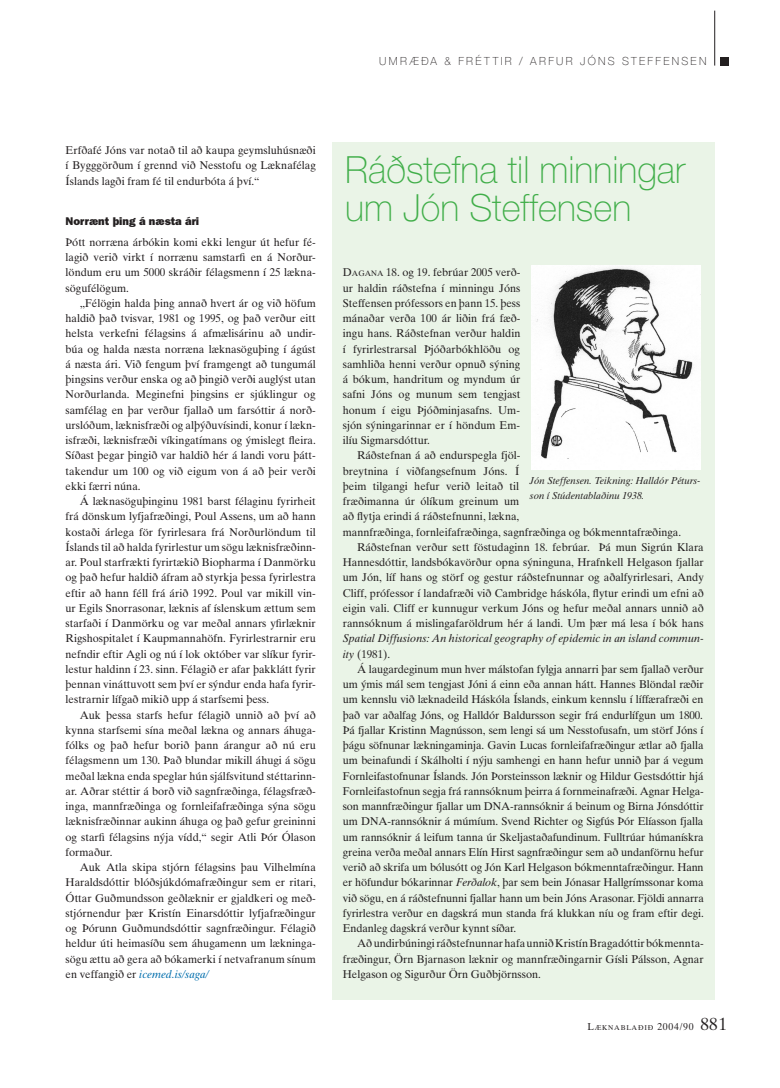
<style>
.page{position:relative;width:780px;height:1088px;background:#fff}
.page>*{position:absolute;margin:0;border:0;box-sizing:border-box;transform-origin:0 0}
.t1{font:100 37.5px/37.5px "Helvetica Neue";color:#40ae49}
.t2{font:11.25px/15.2px "Times Ten";color:#231f20;text-align:justify}
.t3{font:italic 11.25px/15.2px "Times Ten";color:#231f20}
.t4{font:100 11.25px "Helvetica Neue";letter-spacing:.215em;color:#231f20}
.t5{font:800 11.25px "Franklin Gothic";color:#231f20}
.t6{font:italic 10px/15px "Times Ten";color:#231f20}
.t7{font:7px "Times Ten";letter-spacing:.105em;color:#231f20}
.s1{font-style:italic;color:#006ead}
.s2{font-size:7.88px}
.s3{font-style:normal}
.s4{font-style:italic}
.s5{font-size:10px}
.s6{font-size:17.5px}
</style>
<div class="page">
<hr style="left:714px;top:11px;width:1px;height:55px;background:#231f20">
<div style="left:719px;top:57px;width:9px;height:9px;background:#231f20"></div>
<div style="left:332px;top:142px;width:382px;height:857px;background:#eaf4e7"></div>
<img style="left:531px;top:265px;width:169px;height:204px">
<p class="t4" style="left:379px;top:55px;width:329px">UMRÆÐA &amp; FRÉTTIR / ARFUR JÓNS STEFFENSEN</p>
<p class="t2" style="left:66px;top:143px;width:252px">Erfðafé Jóns var notað til að kaupa geymsluhúsnæði í Bygggörðum í grennd við Nesstofu og Læknafélag Íslands lagði fram fé til endurbóta á því.“</p>
<p class="t5" style="left:66px;top:215px;width:135px">Norrænt þing á næsta ári</p>
<p class="t2" style="left:66px;top:234px;width:252px">Þótt norræna árbókin komi ekki lengur út hefur fé&shy;lagið verið virkt í norrænu samstarfi en á Norður&shy;löndum eru um 5000 skráðir félagsmenn í 25 lækna&shy;sögufélögum.</p>
<p class="t2" style="left:66px;top:295px;width:252px;text-indent:14px">„Félögin halda þing annað hvert ár og við höfum haldið það tvisvar, 1981 og 1995, og það verður eitt helsta verkefni félagsins á afmælisárinu að undir&shy;búa og halda næsta norræna læknasöguþing í ágúst á næsta ári. Við fengum því framgengt að tungumál þingsins verður enska og að þingið verði auglýst utan Norðurlanda. Meginefni þingsins er sjúklingur og samfélag en þar verður fjallað um farsóttir á norð&shy;urslóðum, læknisfræði og alþýðuvísindi, konur í lækn&shy;isfræði, læknisfræði víkingatímans og ýmislegt fleira.<br>Síðast þegar þingið var haldið hér á landi voru þátt&shy;takendur um 100 og við eigum von á að þeir verði ekki færri núna.</p>
<p class="t2" style="left:66px;top:493px;width:252px;text-indent:14px">Á læknasöguþinginu 1981 barst félaginu fyrirheit frá dönskum lyfjafræðingi, Poul Assens, um að hann kostaði árlega för fyrirlesara frá Norðurlöndum til Íslands til að halda fyrirlestur um sögu læknisfræðinn&shy;ar. Poul starfrækti fyrirtækið Biopharma í Danmörku og það hefur haldið áfram að styrkja þessa fyrirlestra eftir að hann féll frá árið 1992. Poul var mikill vin&shy;ur Egils Snorrasonar, læknis af íslenskum ættum sem starfaði í Danmörku og var meðal annars yfirlæknir Rigshospitalet í Kaupmannahöfn. Fyrirlestrarnir eru nefndir eftir Agli og nú í lok október var slíkur fyrir&shy;lestur haldinn í 23. sinn. Félagið er afar þakklátt fyrir þennan vináttuvott sem því er sýndur enda hafa fyrir&shy;lestrarnir lífgað mikið upp á starfsemi þess.</p>
<p class="t2" style="left:66px;top:707px;width:252px;text-indent:14px">Auk þessa starfs hefur félagið unnið að því að kynna starfsemi sína meðal lækna og annars áhuga&shy;fólks og það hefur borið þann árangur að nú eru félagsmenn um 130. Það blundar mikill áhugi á sögu meðal lækna enda speglar hún sjálfsvitund stéttarinn&shy;ar. Aðrar stéttir á borð við sagnfræðinga, félagsfræð&shy;inga, mannfræðinga og fornleifafræðinga sýna sögu læknisfræðinnar aukinn áhuga og það gefur greininni og starfi félagsins nýja vídd,“ segir Atli Þór Ólason formaður.</p>
<p class="t2" style="left:66px;top:859px;width:252px;text-indent:14px">Auk Atla skipa stjórn félagsins þau Vilhelmína Haraldsdóttir blóðsjúkdómafræðingur sem er ritari, Óttar Guðmundsson geðlæknir er gjaldkeri og með&shy;stjórnendur þær Kristín Einarsdóttir lyfjafræðingur og Þórunn Guðmundsdóttir sagnfræðingur. Félagið heldur úti heimasíðu sem áhugamenn um lækninga&shy;sögu ættu að gera að bókamerki í netvafranum sínum en veffangið er <span class="s1">icemed.is/saga/</span></p>
<h1 class="t1" style="left:345px;top:151px;width:341px">Ráðstefna til minningar um Jón Steffensen</h1>
<p class="t2" style="left:343px;top:265px;width:179px">D<span class="s2">AGANA</span> 18. og 19. febrúar 2005 verð&shy;ur haldin ráðstefna í minningu Jóns Steffensen prófessors en þann 15. þess mánaðar verða 100 ár liðin frá fæð&shy;ingu hans. Ráðstefnan verður haldin í fyrirlestrarsal Þjóðarbókhlöðu og samhliða henni verður opnuð sýning á bókum, handritum og myndum úr safni Jóns og munum sem tengjast honum í eigu Þjóðminjasafns. Um&shy;sjón sýningarinnar er í höndum Em&shy;ilíu Sigmarsdóttur.</p>
<p class="t2" style="left:357px;top:448px;width:165px">Ráðstefnan á að endurspegla fjöl-</p>
<p class="t2" style="left:343px;top:463px;width:178px">breytnina í viðfangsefnum Jóns. Í</p>
<p class="t2" style="left:343px;top:478px;width:178px">þeim tilgangi hefur verið leitað til</p>
<p class="t2" style="left:343px;top:493px;width:178px">fræðimanna úr ólíkum greinum um</p>
<p class="t2" style="left:343px;top:509px;width:178px">að flytja erindi á ráðstefnunni, lækna,</p>
<p class="t2" style="left:343px;top:524px;width:340px">mannfræðinga, fornleifafræðinga, sagnfræðinga og bókmenntafræðinga.</p>
<p class="t2" style="left:357px;top:539px;width:348px">Ráðstefnan verður sett föstudaginn 18. febrúar. Þá mun Sigrún Klara</p>
<p class="t2" style="left:343px;top:554px;width:362px">Hannesdóttir, landsbókavörður opna sýninguna, Hrafnkell Helgason fjallar</p>
<p class="t2" style="left:343px;top:570px;width:362px">um Jón, líf hans og störf og gestur ráðstefnunnar og aðalfyrirlesari, Andy</p>
<p class="t2" style="left:343px;top:585px;width:362px">Cliff, prófessor í landafræði við Cambridge háskóla, flytur erindi um efni að</p>
<p class="t2" style="left:343px;top:600px;width:362px">eigin vali. Cliff er kunnugur verkum Jóns og hefur meðal annars unnið að</p>
<p class="t2" style="left:343px;top:615px;width:362px">rannsóknum á mislingafaröldrum hér á landi. Um þær má lesa í bók hans</p>
<p class="t3" style="left:343px;top:631px;width:362px">Spatial Diffusions: An historical geography of epidemic in an island commun&shy;ity <span class="s3">(1981).</span></p>
<p class="t2" style="left:343px;top:661px;width:362px;text-indent:14px">Á laugardeginum mun hver málstofan fylgja annarri þar sem fjallað verður um ýmis mál sem tengjast Jóni á einn eða annan hátt. Hannes Blöndal ræðir um kennslu við læknadeild Háskóla Íslands, einkum kennslu í líffærafræði en það var aðalfag Jóns, og Halldór Baldursson segir frá endurlífgun um 1800.<br>Þá fjallar Kristinn Magnússon, sem lengi sá um Nesstofusafn, um störf Jóns í þágu söfnunar lækningaminja. Gavin Lucas fornleifafræðingur ætlar að fjalla um beinafundi í Skálholti í nýju samhengi en hann hefur unnið þar á vegum Fornleifastofnunar Íslands. Jón Þorsteinsson læknir og Hildur Gestsdóttir hjá Fornleifastofnun segja frá rannsóknum þeirra á fornmeinafræði. Agnar Helga&shy;son mannfræðingur fjallar um DNA-rannsóknir á beinum og Birna Jónsdóttir um DNA-rannsóknir á múmíum. Svend Richter og Sigfús Þór Elíasson fjalla um rannsóknir á leifum tanna úr Skeljastaðafundinum. Fulltrúar húmanískra greina verða meðal annars Elín Hirst sagnfræðingur sem að undanförnu hefur verið að skrifa um bólusótt og Jón Karl Helgason bókmenntafræðingur. Hann er höfundur bókarinnar <span class="s4">Ferðalok</span>, þar sem bein Jónasar Hallgrímssonar koma við sögu, en á ráðstefnunni fjallar hann um bein Jóns Arasonar. Fjöldi annarra fyrirlestra verður en dagskrá mun standa frá klukkan níu og fram eftir degi.<br>Endanleg dagskrá verður kynnt síðar.</p>
<p class="t2" style="left:343px;top:936px;width:362px;text-indent:14px">Að undirbúningi ráðstefnunnar hafa unnið Kristín Bragadóttir bókmennta&shy;fræðingur, Örn Bjarnason læknir og mannfræðingarnir Gísli Pálsson, Agnar Helgason og Sigurður Örn Guðbjörnsson.</p>
<p class="t6" style="left:530px;top:473px;width:172px">Jón Steffensen. Teikning: Halldór Péturs&shy;son í Stúdentablaðinu 1938.</p>
<p class="t7" style="left:587px;top:1024px;width:141px"><span class="s5">L</span>ÆKNABLAÐIÐ <span class="s5">2004/90</span> <span class="s6">881</span></p>
</div>
